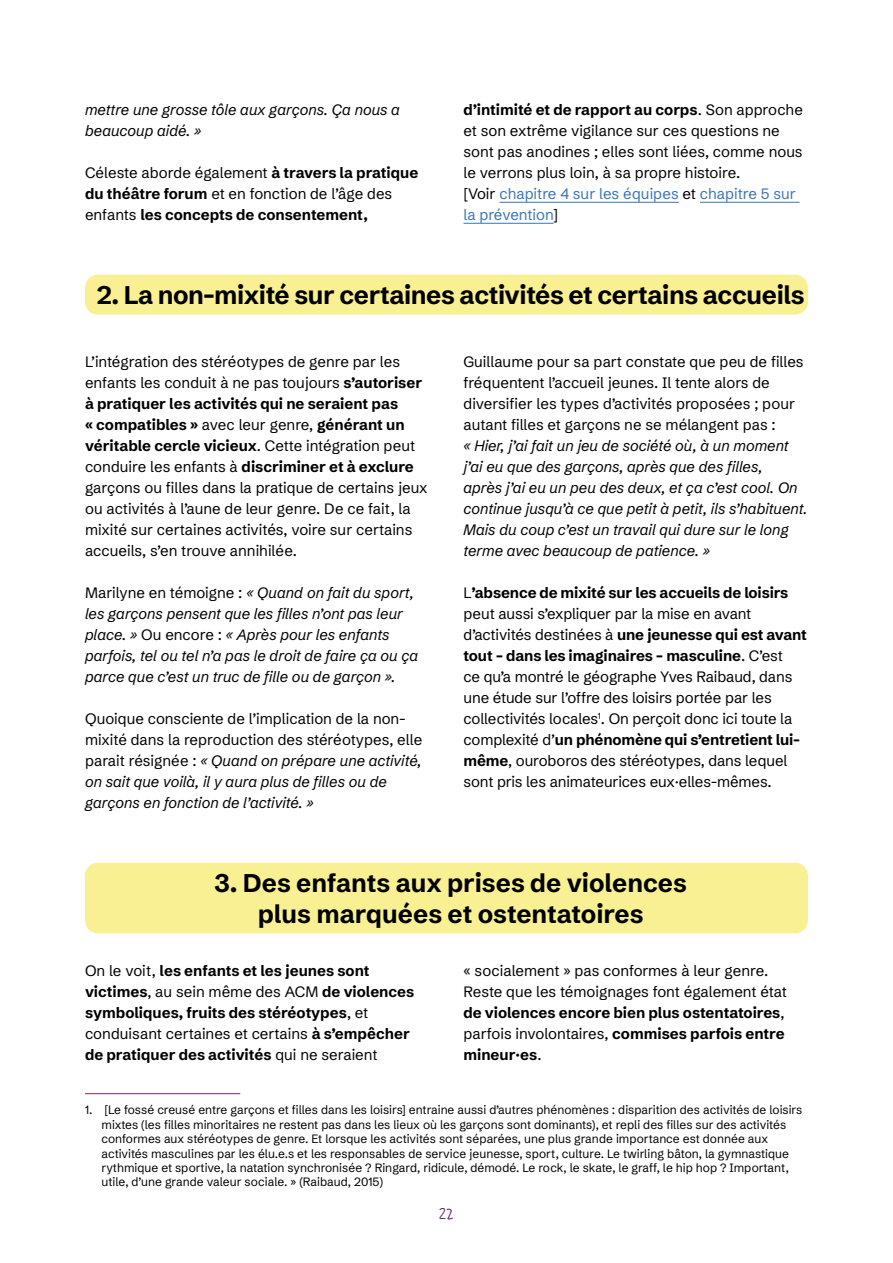
<style>
.page{position:relative;width:893px;height:1263px;background:#fff}
.page>*{position:absolute;margin:0;border:0;box-sizing:border-box;transform-origin:0 0}
.t1{font:700 25.5px/30.6px "Schibsted Grotesk";letter-spacing:-.01em;color:#000;text-align:center}
.labeur{font:15px/21px "Schibsted Grotesk";letter-spacing:-.005em;color:#000}
.labeur-2{font:italic 15px/21px "Schibsted Grotesk";color:#000}
.labeur-3{font:700 15px/21px "Schibsted Grotesk";color:#000}
.t2{font:15px "Mynerve";color:#581866}
.notes_bas_page{font:12px/14.4px "Schibsted Grotesk";color:#000}
.s1{font-weight:400}
.s2{font-weight:700}
.s3{color:#3974b9}
.s4{font-style:normal}
.s5{font-style:italic}
</style>
<div class="page">
<hr style="left:85px;top:1093px;width:155px;height:1px;background:#83256a">
<hr style="left:499px;top:202px;width:180px;height:1px;background:#3974b9">
<hr style="left:700px;top:202px;width:100px;height:1px;background:#3974b9">
<hr style="left:463px;top:223px;width:91px;height:1px;background:#3974b9">
<div style="left:85px;top:275px;width:723px;height:40px;background:#f8f092;border-radius:13px"></div>
<div style="left:85px;top:863px;width:723px;height:70px;background:#f8f092;border-radius:13px"></div>
<p class="labeur-2" style="left:85px;top:97px;width:317px">mettre une grosse tôle aux garçons. Ça nous a beaucoup aidé. »</p>
<p class="labeur-3" style="left:85px;top:160px;width:335px"><span class="s1">Céleste aborde également</span> à travers la pratique du théâtre forum <span class="s1">et en fonction de l’âge des enfants</span> les concepts de consentement,</p>
<p class="labeur" style="left:463px;top:97px;width:341px"><span class="s2">d’intimité et de rapport au corps</span>. Son approche et son extrême vigilance sur ces questions ne sont pas anodines ; elles sont liées, comme nous le verrons plus loin, à sa propre histoire.<br>[Voir <span class="s3">chapitre 4 sur les équipes</span> et <span class="s3">chapitre 5 sur la prévention</span>]</p>
<h3 class="t1" style="left:97px;top:277px;width:709px">2. La non-mixité sur certaines activités et certains accueils</h3>
<p class="labeur" style="left:85px;top:349px;width:344px">L’intégration des stéréotypes de genre par les enfants les conduit à ne pas toujours <span class="s2">s’autoriser à pratiquer les activités qui ne seraient pas<br>« compatibles »</span> avec leur genre, <span class="s2">générant un véritable cercle vicieux</span>. Cette intégration peut conduire les enfants à <span class="s2">discriminer et à exclure </span>garçons ou filles dans la pratique de certains jeux ou activités à l’aune de leur genre. De ce fait, la mixité sur certaines activités, voire sur certains accueils, s’en trouve annihilée.</p>
<p class="labeur-2" style="left:85px;top:580px;width:335px"><span class="s4">Marilyne en témoigne :</span> « Quand on fait du sport, les garçons pensent que les filles n’ont pas leur place. » <span class="s4">Ou encore :</span> « Après pour les enfants parfois, tel ou tel n’a pas le droit de faire ça ou ça parce que c’est un truc de fille ou de garçon ».</p>
<p class="labeur" style="left:85px;top:706px;width:339px">Quoique consciente de l’implication de la non&shy;mixité dans la reproduction des stéréotypes, elle parait résignée : <span class="s5">« Quand on prépare une activité, on sait que voilà, il y aura plus de filles ou de garçons en fonction de l’activité. »</span></p>
<p class="labeur-2" style="left:463px;top:349px;width:345px"><span class="s4">Guillaume pour sa part constate que peu de filles fréquentent l’accueil jeunes. Il tente alors de diversifier les types d’activités proposées ; pour autant filles et garçons ne se mélangent pas :<br></span>« Hier, j’ai fait un jeu de société où, à un moment j’ai eu que des garçons, après que des filles,<br>après j’ai eu un peu des deux, et ça c’est cool. On continue jusqu’à ce que petit à petit, ils s’habituent.<br>Mais du coup c’est un travail qui dure sur le long terme avec beaucoup de patience. »</p>
<p class="labeur" style="left:463px;top:580px;width:345px">L<span class="s2">’absence de mixité sur les accueils de loisirs </span>peut aussi s’expliquer par la mise en avant d’activités destinées à <span class="s2">une jeunesse qui est avant tout – dans les imaginaires – masculine</span>. C’est<br>ce qu’a montré le géographe Yves Raibaud, dans une étude sur l’offre des loisirs portée par les collectivités locales<sup>1</sup>. On perçoit donc ici toute la complexité d’<span class="s2">un phénomène qui s’entretient lui&shy;même</span>, ouroboros des stéréotypes, dans lequel sont pris les animateurices eux·elles-mêmes.</p>
<h3 class="t1" style="left:214px;top:865px;width:474px">3. Des enfants aux prises de violences plus marquées et ostentatoires</h3>
<p class="labeur-3" style="left:85px;top:958px;width:331px"><span class="s1">On le voit,</span> les enfants et les jeunes sont victimes<span class="s1">, au sein même des ACM</span> de violences symboliques, fruits des stéréotypes<span class="s1">, et conduisant certaines et certains</span> à s’empêcher de pratiquer des activités <span class="s1">qui ne seraient</span></p>
<p class="labeur" style="left:463px;top:958px;width:325px">« socialement » pas conformes à leur genre.<br>Reste que les témoignages font également état <span class="s2">de violences encore bien plus ostentatoires</span>, parfois involontaires, <span class="s2">commises parfois entre mineur·es</span>.</p>
<p class="notes_bas_page" style="left:102px;top:1101px;width:702px;text-indent:-16px">1. [Le fossé creusé entre garçons et filles dans les loisirs] entraine aussi d’autres phénomènes : disparition des activités de loisirs mixtes (les filles minoritaires ne restent pas dans les lieux où les garçons sont dominants), et repli des filles sur des activités conformes aux stéréotypes de genre. Et lorsque les activités sont séparées, une plus grande importance est donnée aux activités masculines par les élu.e.s et les responsables de service jeunesse, sport, culture. Le twirling bâton, la gymnastique rythmique et sportive, la natation synchronisée ? Ringard, ridicule, démodé. Le rock, le skate, le graff, le hip hop ? Important, utile, d’une grande valeur sociale. » (Raibaud, 2015)</p>
<p class="t2" style="left:439px;top:1204px;width:17px">22</p>
</div>
